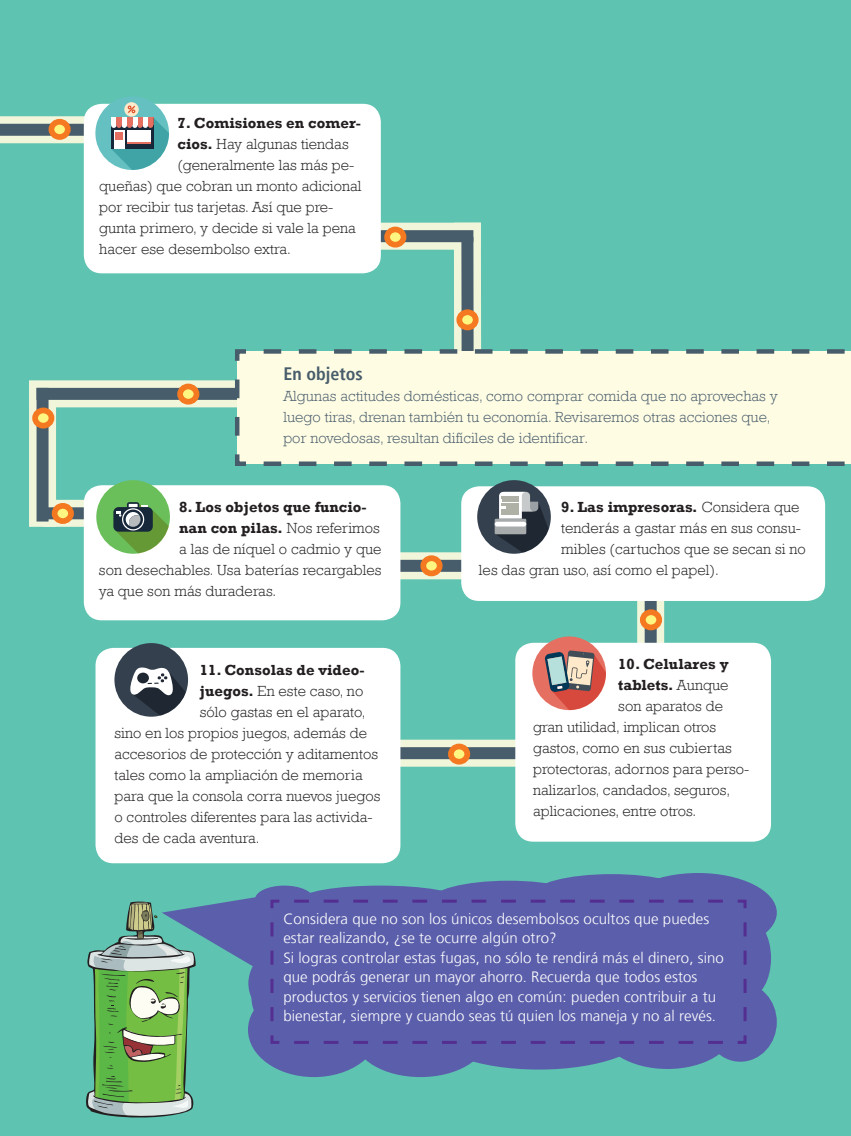
<style>
.page{position:relative;width:851px;height:1136px;background:#fff}
.page>*{position:absolute;margin:0;border:0;box-sizing:border-box;transform-origin:0 0}
.t1{font:700 condensed 18px "Frutiger LT";color:#485d6b}
.t2{font:300 15px "Rockwell";letter-spacing:.005em;color:#231f20}
.t3{font:300 15px/19.5px "Frutiger LT";letter-spacing:.005em;color:#fff}
.t4{font:300 15px/21px "Rockwell";letter-spacing:.005em;color:#485d6b}
.t5{font:700 15px "Rockwell";letter-spacing:.005em;color:#231f20}
.s1{font-weight:700}
.s2{font-weight:300}
</style>
<div class="page">
<div style="left:0;top:0;width:850px;height:1135px;background:#5ec3b0"></div>
<div style="left:255px;top:885px;width:58px;height:27px;background:#5b5fab;border-radius:50%"></div>
<div style="left:301px;top:885px;width:158px;height:27px;background:#5b5fab;border-radius:50%"></div>
<div style="left:429px;top:880px;width:158px;height:41px;background:#5b5fab;border-radius:50%"></div>
<div style="left:532px;top:874px;width:158px;height:40px;background:#5b5fab;border-radius:50%"></div>
<div style="left:619px;top:872px;width:157px;height:80px;background:#5b5fab;border-radius:50%"></div>
<div style="left:724px;top:918px;width:47px;height:79px;background:#5b5fab;border-radius:50%"></div>
<div style="left:703px;top:982px;width:73px;height:79px;background:#5b5fab;border-radius:50%"></div>
<div style="left:601px;top:989px;width:132px;height:79px;background:#5b5fab;border-radius:50%"></div>
<div style="left:354px;top:997px;width:132px;height:79px;background:#5b5fab;border-radius:50%"></div>
<div style="left:248px;top:982px;width:132px;height:94px;background:#5b5fab;border-radius:50%"></div>
<div style="left:429px;top:990px;width:218px;height:79px;background:#5b5fab;border-radius:50%"></div>
<svg style="left:273px;top:899px;width:474px;height:145px"></svg>
<div style="left:637px;top:580px;width:27px;height:79px;background:#f1f6db"></div>
<div style="left:358px;top:223px;width:123px;height:27px;background:#f1f6db"></div>
<div style="left:383px;top:552px;width:84px;height:27px;background:#f1f6db"></div>
<div style="left:378px;top:739px;width:147px;height:27px;background:#f1f6db"></div>
<div style="left:0;top:116px;width:149px;height:27px;background:#f1f6db"></div>
<div style="left:454px;top:223px;width:27px;height:147px;background:#f1f6db"></div>
<div style="left:29px;top:380px;width:452px;height:27px;background:#f1f6db"></div>
<div style="left:29px;top:388px;width:27px;height:138px;background:#f1f6db"></div>
<div style="left:43px;top:499px;width:84px;height:27px;background:#f1f6db"></div>
<div style="left:644px;top:580px;width:12px;height:79px;background:#485d6b"></div>
<div style="left:358px;top:230px;width:115px;height:12px;background:#485d6b"></div>
<div style="left:383px;top:559px;width:84px;height:12px;background:#485d6b"></div>
<div style="left:378px;top:747px;width:147px;height:12px;background:#485d6b"></div>
<div style="left:0;top:124px;width:149px;height:12px;background:#485d6b"></div>
<div style="left:461px;top:237px;width:12px;height:130px;background:#485d6b"></div>
<div style="left:37px;top:388px;width:431px;height:12px;background:#485d6b"></div>
<div style="left:37px;top:388px;width:12px;height:133px;background:#485d6b"></div>
<div style="left:43px;top:507px;width:84px;height:12px;background:#485d6b"></div>
<div style="left:51px;top:122px;width:17px;height:15px;background:#fff681;border-radius:50%"></div>
<div style="left:49px;top:119px;width:22px;height:21px;border:6px solid #f47921;border-radius:50%"></div>
<div style="left:387px;top:229px;width:16px;height:16px;background:#fff681;border-radius:50%"></div>
<div style="left:384px;top:226px;width:22px;height:21px;border:6px solid #f47921;border-radius:50%"></div>
<div style="left:459px;top:312px;width:16px;height:15px;background:#fff681;border-radius:50%"></div>
<div style="left:456px;top:309px;width:22px;height:21px;border:6px solid #f47921;border-radius:50%"></div>
<div style="left:180px;top:386px;width:16px;height:15px;background:#fff681;border-radius:50%"></div>
<div style="left:177px;top:383px;width:22px;height:21px;border:6px solid #f47921;border-radius:50%"></div>
<div style="left:35px;top:410px;width:16px;height:15px;background:#fff681;border-radius:50%"></div>
<div style="left:32px;top:407px;width:22px;height:21px;border:6px solid #f47921;border-radius:50%"></div>
<div style="left:55px;top:506px;width:16px;height:15px;background:#fff681;border-radius:50%"></div>
<div style="left:52px;top:503px;width:22px;height:21px;border:6px solid #f47921;border-radius:50%"></div>
<div style="left:423px;top:558px;width:16px;height:15px;background:#fff681;border-radius:50%"></div>
<div style="left:420px;top:555px;width:22px;height:21px;border:6px solid #f47921;border-radius:50%"></div>
<div style="left:642px;top:612px;width:17px;height:15px;background:#fff681;border-radius:50%"></div>
<div style="left:639px;top:609px;width:23px;height:21px;border:6px solid #f47921;border-radius:50%"></div>
<div style="left:451px;top:746px;width:16px;height:15px;background:#fff681;border-radius:50%"></div>
<div style="left:448px;top:743px;width:22px;height:21px;border:6px solid #f47921;border-radius:50%"></div>
<svg style="left:86px;top:894px;width:187px;height:224px"></svg>
<svg style="left:233px;top:347px;width:617px;height:119px;background:#f1f3dc"></svg>
<div style="left:84px;top:485px;width:316px;height:135px;background:#fff;border-radius:18px"></div>
<div style="left:96px;top:480px;width:74px;height:73px;background:#6abf5a;border-radius:50%"></div>
<div style="left:113px;top:507px;width:40px;height:24px;background:#18283b;border-radius:5px"></div>
<svg style="left:115px;top:502px;width:54px;height:51px"></svg>
<div style="left:461px;top:486px;width:364px;height:115px;background:#fff;border-radius:18px"></div>
<div style="left:477px;top:480px;width:73px;height:73px;background:#34404e;border-radius:50%"></div>
<svg style="left:494px;top:518px;width:32px;height:16px"></svg>
<svg style="left:495px;top:492px;width:53px;height:60px"></svg>
<hr style="left:502px;top:512px;width:17px;height:3px;background:#afb0a6">
<div style="left:494px;top:521px;width:32px;height:5px;background:#fff;border-radius:2px"></div>
<div style="left:515px;top:642px;width:256px;height:199px;background:#fff;border-radius:18px"></div>
<div style="left:532px;top:636px;width:74px;height:74px;background:#e56f60;border-radius:50%"></div>
<svg style="left:544px;top:650px;width:62px;height:60px"></svg>
<div style="left:84px;top:104px;width:297px;height:169px;background:#fff;border-radius:18px"></div>
<div style="left:95px;top:96px;width:74px;height:74px;background:#65c0c2;border-radius:50%"></div>
<svg style="left:124px;top:102px;width:15px;height:15px"></svg>
<svg style="left:111px;top:105px;width:58px;height:65px"></svg>
<div style="left:95px;top:647px;width:305px;height:216px;background:#fff;border-radius:18px"></div>
<div style="left:114px;top:643px;width:74px;height:73px;background:#34404e;border-radius:50%"></div>
<svg style="left:128px;top:666px;width:58px;height:49px"></svg>
<p class="t5" style="left:177px;top:114px;width:185px">7. Comisiones en comer-</p>
<p class="t2" style="left:177px;top:135px;width:173px"><span class="s1">cios.</span> Hay algunas tiendas</p>
<p class="t2" style="left:177px;top:156px;width:178px">(generalmente las más pe-</p>
<p class="t2" style="left:99px;top:177px;width:264px">queñas) que cobran un monto adicional</p>
<p class="t2" style="left:99px;top:198px;width:236px">por recibir tus tarjetas. Así que pre-</p>
<p class="t2" style="left:99px;top:219px;width:258px">gunta primero, y decide si vale la pena</p>
<p class="t2" style="left:99px;top:240px;width:193px">hacer ese desembolso extra.</p>
<p class="t1" style="left:283px;top:363px;width:81px">En objetos</p>
<p class="t4" style="left:283px;top:385px;width:496px">Algunas actitudes domésticas, como comprar comida que no aprovechas y luego tiras, drenan también tu economía. Revisaremos otras acciones que, por novedosas, resultan difíciles de identificar.</p>
<p class="t5" style="left:179px;top:497px;width:189px">8. Los objetos que funcio-</p>
<p class="t5" style="left:179px;top:518px;width:202px">nan con pilas. <span class="s2">Nos referimos</span></p>
<p class="t2" style="left:179px;top:540px;width:204px">a las de níquel o cadmio y que</p>
<p class="t2" style="left:99px;top:561px;width:284px">son desechables. Usa baterías recargables</p>
<p class="t2" style="left:99px;top:582px;width:179px">ya que son más duraderas.</p>
<p class="t5" style="left:200px;top:660px;width:166px">11. Consolas de video-</p>
<p class="t2" style="left:200px;top:682px;width:165px"><span class="s1">juegos.</span> En este caso, no</p>
<p class="t2" style="left:200px;top:703px;width:167px">sólo gastas en el aparato,</p>
<p class="t2" style="left:114px;top:724px;width:254px">sino en los propios juegos, además de</p>
<p class="t2" style="left:114px;top:745px;width:265px">accesorios de protección y aditamentos</p>
<p class="t2" style="left:114px;top:766px;width:250px">tales como la ampliación de memoria</p>
<p class="t2" style="left:114px;top:787px;width:267px">para que la consola corra nuevos juegos</p>
<p class="t2" style="left:114px;top:808px;width:259px">o controles diferentes para las activida-</p>
<p class="t2" style="left:114px;top:829px;width:146px">des de cada aventura.</p>
<p class="t5" style="left:561px;top:498px;width:240px">9. Las impresoras. <span class="s2">Considera que</span></p>
<p class="t2" style="left:561px;top:519px;width:241px">tenderás a gastar más en sus consu-</p>
<p class="t2" style="left:561px;top:540px;width:246px">mibles (cartuchos que se secan si no</p>
<p class="t2" style="left:479px;top:561px;width:241px">les das gran uso, así como el papel).</p>
<p class="t5" style="left:618px;top:654px;width:112px">10. Celulares y</p>
<p class="t5" style="left:618px;top:675px;width:112px">tablets. <span class="s2">Aunque</span></p>
<p class="t2" style="left:618px;top:697px;width:106px">son aparatos de</p>
<p class="t2" style="left:533px;top:718px;width:185px">gran utilidad, implican otros</p>
<p class="t2" style="left:533px;top:739px;width:200px">gastos, como en sus cubiertas</p>
<p class="t2" style="left:533px;top:760px;width:218px">protectoras, adornos para perso-</p>
<p class="t2" style="left:533px;top:781px;width:198px">nalizarlos, candados, seguros,</p>
<p class="t2" style="left:533px;top:802px;width:165px">aplicaciones, entre otros.</p>
<p class="t3" style="left:283px;top:909px;width:442px">Considera que no son los únicos desembolsos ocultos que puedes estar realizando, ¿se te ocurre algún otro?<br>Si logras controlar estas fugas, no sólo te rendirá más el dinero, sino que podrás generar un mayor ahorro. Recuerda que todos estos productos y servicios tienen algo en común: pueden contribuir a tu bienestar, siempre y cuando seas tú quien los maneja y no al revés.</p>
</div>
